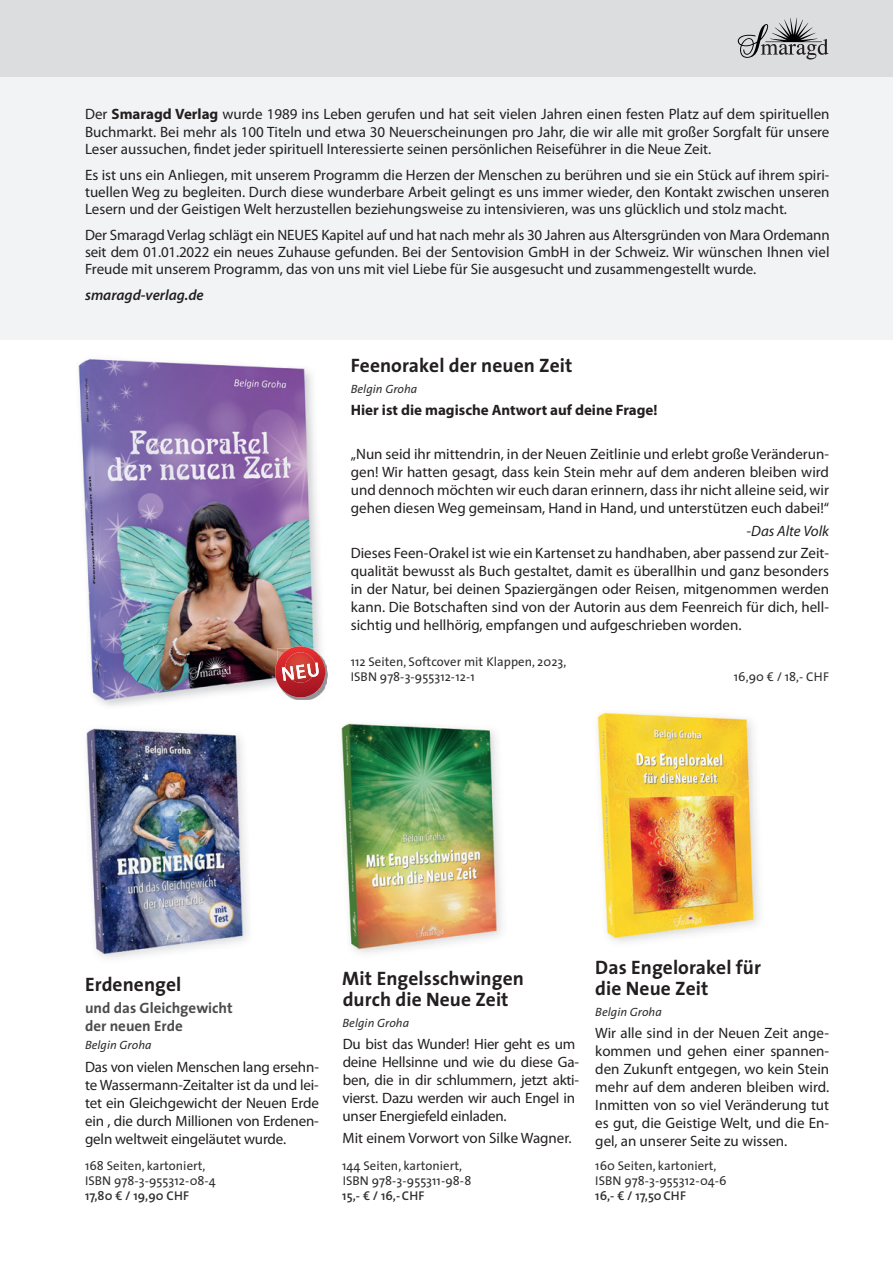
<style>
.page{position:relative;width:893px;height:1263px;background:#fff}
.page>*{position:absolute;margin:0;border:0;box-sizing:border-box;transform-origin:0 0}
.t1{font:700 19.5px/21px "The Sans";letter-spacing:.005em;color:#231f20}
.t2{font:15px/18px "Myriad Pro";color:#231f20;text-align:justify}
.t3{font:700 15px "Myriad Pro";color:#231f20}
.t4{font:700 15px/18px "The Sans";color:#4b4c4d}
.t5{font:italic 600 15px "Myriad Pro";color:#231f20}
.t6{font:italic 15px "Myriad Pro";color:#231f20}
.t7{font:12.75px/15px "The Sans";letter-spacing:.005em;color:#312f30}
.t8{font:600 12.75px "The Sans";letter-spacing:.005em;color:#312f30}
.t9{font:italic 12px "The Sans";letter-spacing:.005em;color:#312f30}
.s1{font-weight:700}
</style>
<div class="page">
<div style="left:0;top:0;width:893px;height:77px;background:#dcdddf"></div>
<div style="left:0;top:78px;width:893px;height:262px;background:#f2f3f4"></div>
<img style="left:78px;top:358px;width:243px;height:348px">
<img style="left:341px;top:723px;width:161px;height:228px">
<img style="left:86px;top:728px;width:162px;height:228px">
<img style="left:597px;top:712px;width:162px;height:228px">
<svg style="left:738px;top:18px;width:90px;height:42px"></svg>
<img style="left:277px;top:648px;width:50px;height:52px">
<svg style="left:274px;top:647px;width:45px;height:35px"></svg>
<img style="left:285px;top:652px;width:31px;height:31px">
<img style="left:285px;top:666px;width:9px;height:14px">
<img style="left:296px;top:664px;width:10px;height:15px">
<img style="left:307px;top:663px;width:9px;height:14px">
<p class="t2" style="left:85px;top:105px;width:746px;line-height:17.2px">Der <span class="s1">Smaragd Verlag</span> wurde 1989 ins Leben gerufen und hat seit vielen Jahren einen festen Platz auf dem spirituellen Buchmarkt. Bei mehr als 100 Titeln und etwa 30 Neuerscheinungen pro Jahr, die wir alle mit großer Sorgfalt für unsere Leser aussuchen, ndet jeder spirituell Interessierte seinen persönlichen Reiseführer in die Neue Zeit.</p>
<p class="t2" style="left:85px;top:166px;width:746px;line-height:17.2px">Es ist uns ein Anliegen, mit unserem Programm die Herzen der Menschen zu berühren und sie ein Stück auf ihrem spiri&shy;tuellen Weg zu begleiten. Durch diese wunderbare Arbeit gelingt es uns immer wieder, den Kontakt zwischen unseren Lesern und der Geistigen Welt herzustellen beziehungsweise zu intensivieren, was uns glücklich und stolz macht.</p>
<p class="t2" style="left:85px;top:226px;width:746px;line-height:17.2px">Der Smaragd Verlag schlägt ein NEUES Kapitel auf und hat nach mehr als 30 Jahren aus Altersgründen von Mara Ordemann seit dem 01.01.2022 ein neues Zuhause gefunden. Bei der Sentovision GmbH in der Schweiz. Wir wünschen Ihnen viel Freude mit unserem Programm, das von uns mit viel Liebe für Sie ausgesucht und zusammengestellt wurde.</p>
<p class="t5" style="left:85px;top:285px;width:120px">smaragd-verlag.de</p>
<h1 class="t1" style="left:351px;top:354px;width:223px">Feenorakel der neuen Zeit</h1>
<p class="t9" style="left:351px;top:379px;width:68px">Belgin Groha</p>
<p class="t3" style="left:351px;top:400px;width:308px">Hier ist die magische Antwort auf deine Frage!</p>
<p class="t2" style="left:351px;top:445px;width:480px">„Nun seid ihr mittendrin, in der Neuen Zeitlinie und erlebt große Veränderun&shy;gen! Wir hatten gesagt, dass kein Stein mehr auf dem anderen bleiben wird und dennoch möchten wir euch daran erinnern, dass ihr nicht alleine seid, wir gehen diesen Weg gemeinsam, Hand in Hand, und unterstützen euch dabei!“</p>
<p class="t6" style="left:747px;top:521px;width:84px">-Das Alte Volk</p>
<p class="t2" style="left:351px;top:544px;width:480px">Dieses Feen-Orakel ist wie ein Kartenset zu handhaben, aber passend zur Zeit&shy;qualität bewusst als Buch gestaltet, damit es überallhin und ganz besonders in der Natur, bei deinen Spaziergängen oder Reisen, mitgenommen werden kann. Die Botschaften sind von der Autorin aus dem Feenreich für dich, hell&shy;sichtig und hellhörig, empfangen und aufgeschrieben worden.</p>
<p class="t7" style="left:351px;top:654px;width:217px">112 Seiten, Softcover mit Klappen, 2023,<br>ISBN 978-3-955312-12-1</p>
<p class="t7" style="left:734px;top:669px;width:97px">16,90 € / 18,- CHF</p>
<h1 class="t1" style="left:85px;top:973px;width:98px">Erdenengel</h1>
<p class="t4" style="left:85px;top:998px;width:149px">und das Gleichgewicht der neuen Erde</p>
<p class="t9" style="left:85px;top:1035px;width:68px">Belgin Groha</p>
<p class="t2" style="left:85px;top:1057px;width:235px">Das von vielen Menschen lang ersehn&shy;te Wassermann-Zeitalter ist da und lei&shy;tet ein Gleichgewicht der Neuen Erde ein , die durch Millionen von Erdenen&shy;geln weltweit eingeläutet wurde.</p>
<p class="t7" style="left:85px;top:1158px;width:132px">168 Seiten, kartoniert,<br>ISBN 978-3-955312-08-4</p>
<p class="t8" style="left:85px;top:1185px;width:106px">17,80 € / 19,90 CHF</p>
<h1 class="t1" style="left:342px;top:967px;width:183px">Mit Engelsschwingen durch die Neue Zeit</h1>
<p class="t9" style="left:343px;top:1013px;width:68px">Belgin Groha</p>
<p class="t2" style="left:342px;top:1035px;width:238px;text-align:left">Du bist das Wunder! Hier geht es um deine Hellsinne und wie du diese Ga&shy;ben, die in dir schlummern, jetzt akti&shy;vierst. Dazu werden wir auch Engel in unser Energiefeld einladen.</p>
<p class="t2" style="left:343px;top:1129px;width:231px">Mit einem Vorwort von Silke Wagner.</p>
<p class="t7" style="left:342px;top:1158px;width:131px">144 Seiten, kartoniert,<br>ISBN 978-3-955311-98-8</p>
<p class="t8" style="left:342px;top:1185px;width:84px">15,- € / 16,- CHF</p>
<h1 class="t1" style="left:595px;top:957px;width:167px">Das Engelorakel für die Neue Zeit</h1>
<p class="t9" style="left:595px;top:1002px;width:68px">Belgin Groha</p>
<p class="t2" style="left:595px;top:1024px;width:235px">Wir alle sind in der Neuen Zeit ange&shy;kommen und gehen einer spannen&shy;den Zukunft entgegen, wo kein Stein mehr auf dem anderen bleiben wird.<br>Inmitten von so viel Veränderung tut es gut, die Geistige Welt, und die En&shy;gel, an unserer Seite zu wissen.</p>
<p class="t7" style="left:595px;top:1158px;width:133px">160 Seiten, kartoniert,<br>ISBN 978-3-955312-04-6</p>
<p class="t8" style="left:595px;top:1185px;width:92px">16,- € / 17,50 CHF</p>
</div>
